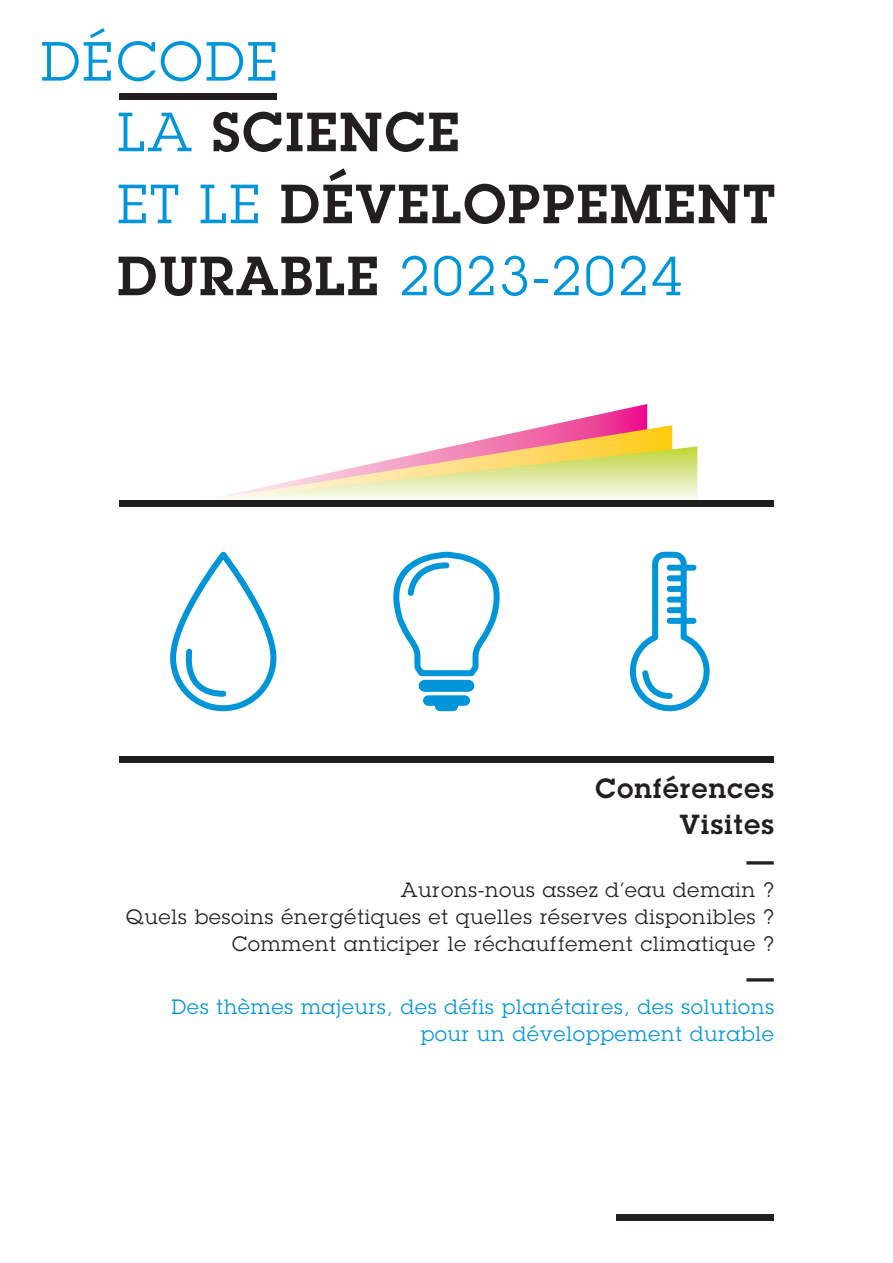
<style>
.page{position:relative;width:893px;height:1263px;background:#fff}
.page>*{position:absolute;margin:0;border:0;box-sizing:border-box;transform-origin:0 0}
.t1{font:600 54px/72px "Lubalin Graph";letter-spacing:.04em;color:#231f20}
.t2{font:600 27px/36px "Lubalin Graph";letter-spacing:.05em;color:#231f20;text-align:right}
.t3{font:20.25px/27px "Lubalin Graph";letter-spacing:.05em;color:#231f20;text-align:right}
.t4{font:20.25px/27px "Lubalin Graph";letter-spacing:.05em;color:#0095d9;text-align:right}
.s1{font-weight:400;color:#0095d9}
.s2{font-weight:400;color:#0095da}
</style>
<div class="page">
<svg style="left:42px;top:28px;width:69px;height:53px"></svg>
<svg style="left:118px;top:41px;width:83px;height:40px"></svg>
<svg style="left:207px;top:42px;width:68px;height:39px"></svg>
<div style="left:119px;top:93px;width:157px;height:6px;background:#231f20"></div>
<div style="left:119px;top:756px;width:655px;height:6px;background:#1f1d1e"></div>
<svg style="left:196px;top:404px;width:501px;height:97px"></svg>
<div style="left:119px;top:501px;width:655px;height:6px;background:#1f1d1e"></div>
<div style="left:617px;top:1214px;width:157px;height:6px;background:#231f20"></div>
<svg style="left:393px;top:555px;width:107px;height:122px"></svg>
<div style="left:425px;top:680px;width:43px;height:12px;background:#0095d9"></div>
<div style="left:428px;top:695px;width:37px;height:11px;background:#0095d9"></div>
<div style="left:440px;top:701px;width:13px;height:10px;background:#0095d9"></div>
<div style="left:170px;top:552px;width:106px;height:159px;border:6px solid #0095d9;border-radius:50px"></div>
<svg style="left:182px;top:648px;width:45px;height:52px"></svg>
<svg style="left:629px;top:551px;width:81px;height:161px"></svg>
<div style="left:670px;top:565px;width:23px;height:6px;background:#0095d9"></div>
<div style="left:670px;top:575px;width:13px;height:6px;background:#0095d9"></div>
<div style="left:670px;top:586px;width:13px;height:6px;background:#0095d9"></div>
<div style="left:670px;top:597px;width:13px;height:6px;background:#0095d9"></div>
<div style="left:670px;top:607px;width:13px;height:6px;background:#0095d9"></div>
<div style="left:670px;top:618px;width:23px;height:6px;background:#0095d9"></div>
<h1 class="t1" style="left:117px;top:101px;width:659px"><span class="s1">LA</span> SCIENCE<br><span class="s1">ET L</span><span class="s2">E</span> DÉVELOPPEMENT<br>DURABLE <span class="s2">2023-2024</span></h1>
<h2 class="t2" style="left:595px;top:773px;width:180px">Conférences<br>Visites<br>—</h2>
<p class="t3" style="left:126px;top:878px;width:649px">Aurons-nous assez d’eau demain ?<br>Quels besoins énergétiques et quelles réserves disponibles ?<br>Comment anticiper le réchauffement climatique ?</p>
<h2 class="t2" style="left:747px;top:962px;width:28px">—</h2>
<p class="t4" style="left:172px;top:995px;width:604px">Des thèmes majeurs, des défis planétaires, des solutions pour un développement durable</p>
</div>
